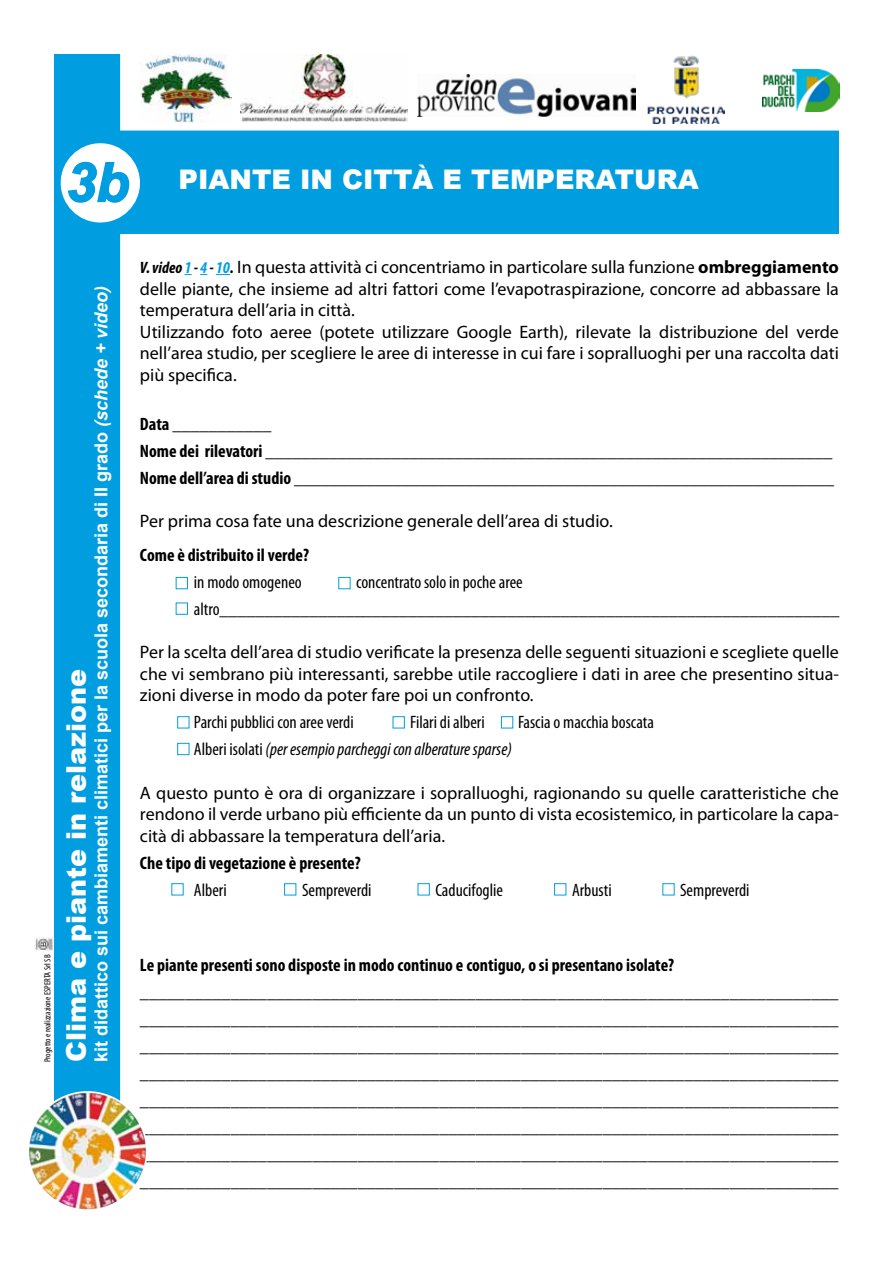
<style>
.page{position:relative;width:893px;height:1263px;background:#fff}
.page>*{position:absolute;margin:0;border:0;box-sizing:border-box;transform-origin:0 0}
.t1{font:900 27px "Arial";color:#fff}
.t2{font:18px/21.6px "Myriad Pro";color:#000;text-align:justify}
.t3{font:condensed 18px/27px "Myriad Pro";color:#000}
.t4{font:700 condensed 18px "Myriad Pro";color:#000}
.t5{font:700 18px "Arial";color:#fff}
.t6{font:italic condensed 18px "Myriad Pro";color:#000}
.t7{font:condensed 9px "Myriad Pro";color:#000}
.s1{font-weight:700;font-style:italic;font-size:54px;color:#009ee0}
.s2{font-style:italic}
.s3{font-weight:700;font-style:italic;font-stretch:condensed;font-size:16.5px}
.s4{font-weight:700;font-style:italic;font-stretch:condensed;font-size:16.5px;color:#009ee0}
.s5{font-weight:700}
.s6{font-style:normal}
</style>
<div class="page">
<svg style="left:216px;top:274px;width:14px;height:1px"></svg>
<div style="left:54px;top:131px;width:785px;height:103px;background:#009ee0"></div>
<div style="left:54px;top:54px;width:66px;height:1143px;background:#009ee0"></div>
<img style="left:647px;top:56px;width:77px;height:68px">
<img style="left:762px;top:69px;width:77px;height:42px">
<img style="left:240px;top:54px;width:167px;height:68px">
<img style="left:140px;top:54px;width:91px;height:69px">
<img style="left:417px;top:74px;width:219px;height:43px">
<div style="left:61px;top:143px;width:79px;height:79px;background:#fff;border-radius:50%"></div>
<svg style="left:67px;top:161px;width:63px;height:42px"></svg>
<img style="left:28px;top:1092px;width:119px;height:118px;border-radius:59px">
<div style="left:27px;top:1091px;width:120px;height:120px;border:2px solid #fff;border-radius:50%"></div>
<div style="left:176px;top:577px;width:12px;height:12px;border:1px solid #009ee0"></div>
<div style="left:339px;top:577px;width:11px;height:12px;border:1px solid #009ee0"></div>
<div style="left:176px;top:603px;width:12px;height:11px;border:1px solid #009ee0"></div>
<div style="left:177px;top:716px;width:12px;height:12px;border:1px solid #009ee0"></div>
<div style="left:393px;top:716px;width:12px;height:12px;border:1px solid #009ee0"></div>
<div style="left:501px;top:716px;width:12px;height:12px;border:1px solid #009ee0"></div>
<div style="left:177px;top:743px;width:12px;height:12px;border:1px solid #009ee0"></div>
<div style="left:284px;top:883px;width:12px;height:12px;border:1px solid #009ee0"></div>
<div style="left:418px;top:883px;width:11px;height:12px;border:1px solid #009ee0"></div>
<div style="left:554px;top:883px;width:12px;height:12px;border:1px solid #009ee0"></div>
<img style="left:35px;top:938px;width:19px;height:14px">
<h1 class="t1" style="left:66px;top:160px;width:634px"><span class="s1">3b</span> PIANTE IN CITTÀ E TEMPERATURA</h1>
<p class="t7" style="left:42px;top:1062px;width:109px;rotate:-90deg">Progetto e realizzazione ESPERTA Srl SB</p>
<p class="t5" style="left:89px;top:1062px;width:780px;rotate:-90deg">kit didattico sui cambiamenti climatici per la scuola secondaria di II grado <span class="s2">(schede + video)</span></p>
<h1 class="t1" style="left:57px;top:1062px;width:395px;rotate:-90deg">Clima e piante in relazione</h1>
<p class="t2" style="left:140px;top:256px;width:700px;text-align:left"><span class="s3">V. video</span> <span class="s4">1</span> <span class="s3">-</span> <span class="s4">4</span> <span class="s3">-</span> <span class="s4">10</span><span class="s3">.</span> In questa attività ci concentriamo in particolare sulla funzione <span class="s5">ombreggiamento </span>delle piante, che insieme ad altri fattori come l’evapotraspirazione, concorre ad abbassare la temperatura dell’aria in città.<br>Utilizzando foto aeree (potete utilizzare Google Earth), rilevate la distribuzione del verde nell’area studio, per scegliere le aree di interesse in cui fare i sopralluoghi per una raccolta dati più specifica.</p>
<p class="t3" style="left:140px;top:410px;width:696px"><span class="s5">Data</span> ___________<br><span class="s5">Nome dei rilevatori</span> _______________________________________________________________<br><span class="s5">Nome dell’area di studio __________________________________________</span>__________________</p>
<p class="t2" style="left:140px;top:510px;width:474px">Per prima cosa fate una descrizione generale dell’area di studio.</p>
<p class="t4" style="left:140px;top:544px;width:171px">Come è distribuito il verde?</p>
<p class="t3" style="left:194px;top:568px;width:109px">in modo omogeneo</p>
<p class="t3" style="left:194px;top:568px;width:647px;text-indent:162px">concentrato solo in poche aree altro_____________________________________________________________________</p>
<p class="t2" style="left:140px;top:641px;width:701px">Per la scelta dell’area di studio verificate la presenza delle seguenti situazioni e scegliete quelle che vi sembrano più interessanti, sarebbe utile raccogliere i dati in aree che presentino situa&shy;zioni diverse in modo da poter fare poi un confronto.</p>
<p class="t3" style="left:194px;top:709px;width:161px">Parchi pubblici con aree verdi</p>
<p class="t3" style="left:410px;top:709px;width:76px">Filari di alberi</p>
<p class="t3" style="left:518px;top:709px;width:137px">Fascia o macchia boscata</p>
<p class="t6" style="left:194px;top:738px;width:319px"><span class="s6">Alberi isolati</span> (per esempio parcheggi con alberature sparse)</p>
<p class="t2" style="left:140px;top:781px;width:700px">A questo punto è ora di organizzare i sopralluoghi, ragionando su quelle caratteristiche che rendono il verde urbano più efficiente da un punto di vista ecosistemico, in particolare la capa&shy;cità di abbassare la temperatura dell’aria.</p>
<p class="t4" style="left:140px;top:851px;width:222px">Che tipo di vegetazione è presente?</p>
<p class="t3" style="left:194px;top:876px;width:34px">Alberi</p>
<p class="t3" style="left:302px;top:876px;width:71px">Sempreverdi</p>
<p class="t3" style="left:435px;top:876px;width:69px">Caducifoglie</p>
<p class="t3" style="left:572px;top:876px;width:41px">Arbusti</p>
<p class="t3" style="left:680px;top:876px;width:71px">Sempreverdi</p>
<p class="t4" style="left:140px;top:954px;width:536px">Le piante presenti sono disposte in modo continuo e contiguo, o si presentano isolate?</p>
<p class="t2" style="left:140px;top:978px;width:700px;line-height:27px">_____________________________________________________________________________ _____________________________________________________________________________ _____________________________________________________________________________ _____________________________________________________________________________ _____________________________________________________________________________ _____________________________________________________________________________ _____________________________________________________________________________ _____________________________________________________________________________</p>
</div>
